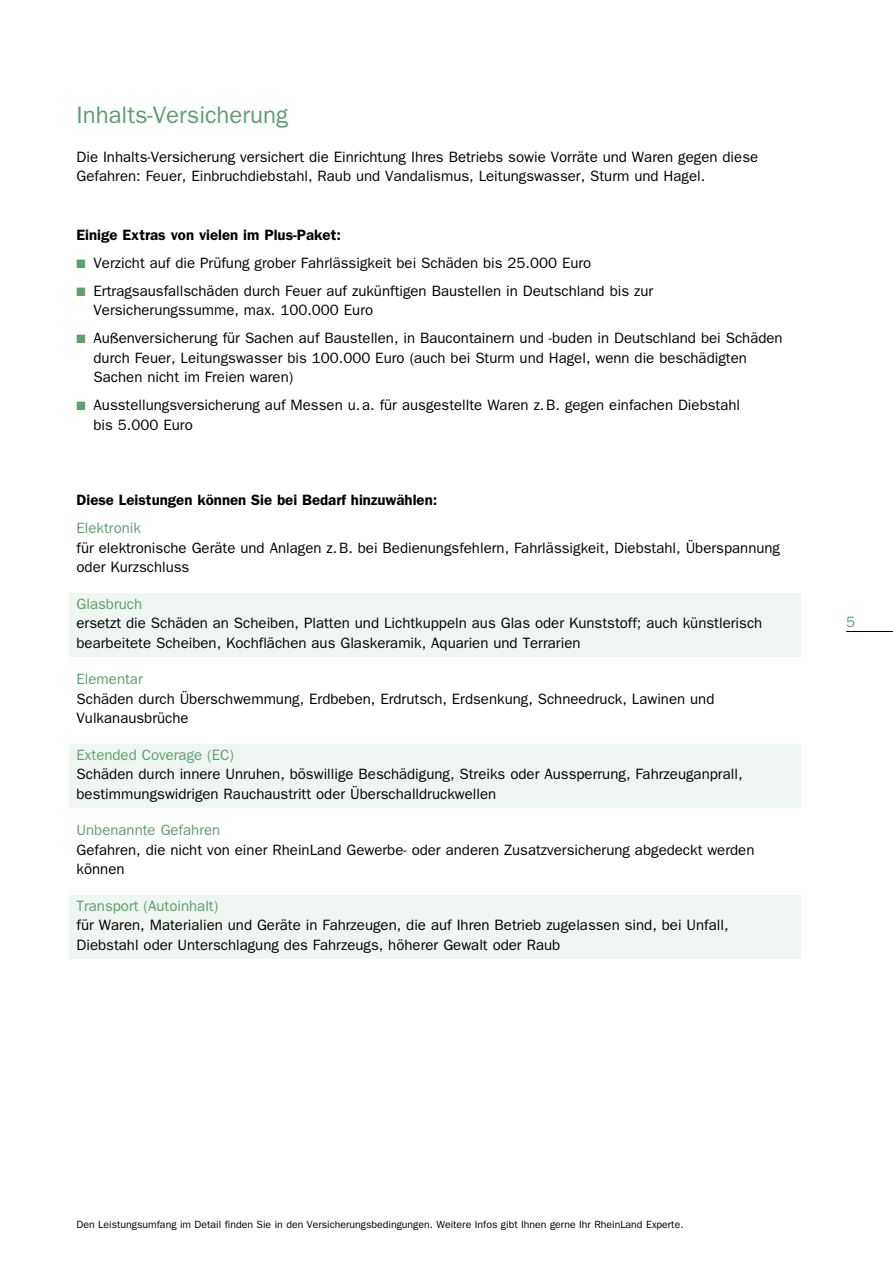
<style>
.page{position:relative;width:893px;height:1263px;background:#fff}
.page>*{position:absolute;margin:0;border:0;box-sizing:border-box;transform-origin:0 0}
.t1{font:24px "Franklin Gothic LT Com";color:#5d9f6f}
.t2{font:15px/19.5px "Franklin Gothic LT Com";color:#000}
.t3{font:15px "Franklin Gothic LT Com";color:#5d9f6f}
.t4{font:15px "Franklin Gothic LT Com Dm";color:#000}
.t5{font:10.5px "Franklin Gothic LT Com";color:#000}
.s1{color:#5d9f6f}
</style>
<div class="page">
<div style="left:70px;top:593px;width:731px;height:64px;background:#eff6f1"></div>
<div style="left:70px;top:744px;width:731px;height:64px;background:#eff6f1"></div>
<div style="left:70px;top:895px;width:731px;height:64px;background:#eff6f1"></div>
<hr style="left:846px;top:631px;width:47px;height:1px;background:#000">
<h1 class="t1" style="left:77px;top:101px;width:213px">Inhalts-Versicherung</h1>
<p class="t2" style="left:77px;top:147px;width:683px">Die Inhalts-Versicherung versichert die Einrichtung Ihres Betriebs sowie Vorräte und Waren gegen diese<br>Gefahren: Feuer, Einbruchdiebstahl, Raub und Vandalismus, Leitungswasser, Sturm und Hagel.</p>
<p class="t4" style="left:77px;top:226px;width:266px">Einige Extras von vielen im Plus-Paket:</p>
<p class="t2" style="left:77px;top:253px;width:516px"><span class="s1">■</span> Verzicht auf die Prüfung grober Fahrlässigkeit bei Schäden bis 25.000 Euro</p>
<p class="t2" style="left:94px;top:281px;width:561px;text-indent:-17px"><span class="s1">■</span> Ertragsausfallschäden durch Feuer auf zukünftigen Baustellen in Deutschland bis zur<br>Versicherungssumme, max. 100.000 Euro</p>
<p class="t2" style="left:94px;top:329px;width:691px;text-indent:-17px"><span class="s1">■</span> Außenversicherung für Sachen auf Baustellen, in Baucontainern und -buden in Deutschland bei Schäden durch Feuer, Leitungswasser bis 100.000 Euro (auch bei Sturm und Hagel, wenn die beschädigten<br>Sachen nicht im Freien waren)</p>
<p class="t2" style="left:94px;top:396px;width:648px;text-indent:-17px"><span class="s1">■</span> Ausstellungsversicherung auf Messen u.a. für ausgestellte Waren z.B. gegen einfachen Diebstahl bis 5.000 Euro</p>
<p class="t4" style="left:77px;top:491px;width:362px">Diese Leistungen können Sie bei Bedarf hinzuwählen:</p>
<p class="t3" style="left:77px;top:520px;width:66px">Elektronik</p>
<p class="t2" style="left:77px;top:538px;width:705px">für elektronische Geräte und Anlagen z.B. bei Bedienungsfehlern, Fahrlässigkeit, Diebstahl, Überspannung oder Kurzschluss</p>
<p class="t3" style="left:77px;top:595px;width:67px">Glasbruch</p>
<p class="t2" style="left:77px;top:614px;width:687px">ersetzt die Schäden an Scheiben, Platten und Lichtkuppeln aus Glas oder Kunststoff; auch künstlerisch bearbeitete Scheiben, Kochflächen aus Glaskeramik, Aquarien und Terrarien</p>
<p class="t3" style="left:77px;top:671px;width:68px">Elementar</p>
<p class="t2" style="left:77px;top:689px;width:639px">Schäden durch Überschwemmung, Erdbeben, Erdrutsch, Erdsenkung, Schneedruck, Lawinen und<br>Vulkanausbrüche</p>
<p class="t3" style="left:77px;top:746px;width:159px">Extended Coverage (EC)</p>
<p class="t2" style="left:77px;top:765px;width:667px">Schäden durch innere Unruhen, böswillige Beschädigung, Streiks oder Aussperrung, Fahrzeuganprall, bestimmungswidrigen Rauchaustritt oder Überschalldruckwellen</p>
<p class="t3" style="left:77px;top:822px;width:145px">Unbenannte Gefahren</p>
<p class="t2" style="left:77px;top:840px;width:679px">Gefahren, die nicht von einer RheinLand Gewerbe- oder anderen Zusatzversicherung abgedeckt werden können</p>
<p class="t3" style="left:77px;top:897px;width:143px">Transport (Autoinhalt)</p>
<p class="t2" style="left:77px;top:916px;width:653px">für Waren, Materialien und Geräte in Fahrzeugen, die auf Ihren Betrieb zugelassen sind, bei Unfall,<br>Diebstahl oder Unterschlagung des Fahrzeugs, höherer Gewalt oder Raub</p>
<p class="t3" style="left:846px;top:613px;width:10px">5</p>
<p class="t5" style="left:77px;top:1218px;width:608px">Den Leistungsumfang im Detail finden Sie in den Versicherungsbedingungen. Weitere Infos gibt Ihnen gerne Ihr RheinLand Experte.</p>
</div>
